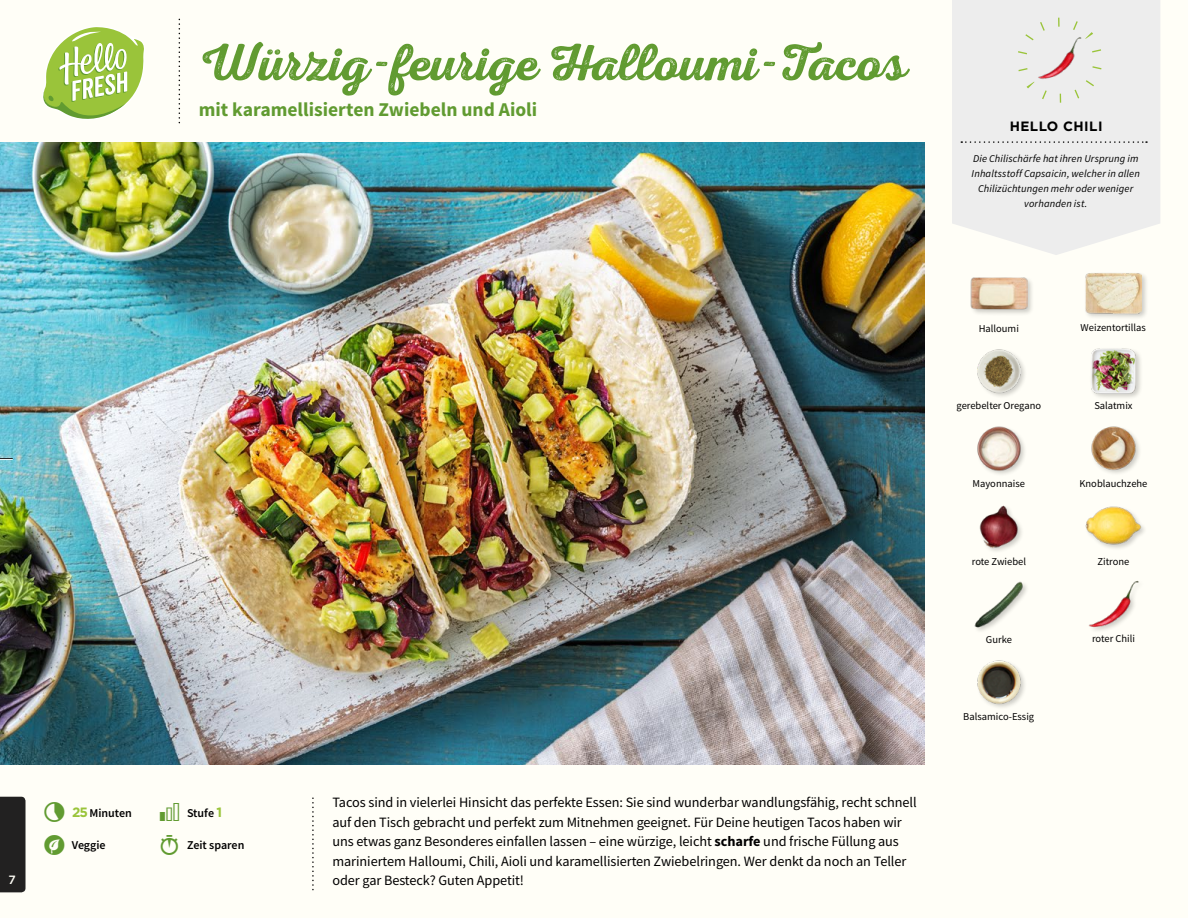
<style>
.page{position:relative;width:1188px;height:918px;background:#fffef7}
.page>*{position:absolute;margin:0;border:0;box-sizing:border-box;transform-origin:0 0}
.t1{font:52.5px "Nexa Rust Script S 2";color:#619b31}
.t2{font:700 19.5px "Source Sans Pro";color:#619b31}
.t3{font:14.25px/19.5px "Source Sans Pro";letter-spacing:-.005em;color:#000}
.t4{font:700 13.5px "Gotham";letter-spacing:.03em;color:#000}
.t5{font:600 12px "Source Sans Pro";color:#000}
.t6{font:500 12px "Gotham";color:#fffef7}
.t7{font:10.5px "Source Sans Pro";color:#000}
.t8{font:italic 10.5px/14.7px "Source Sans Pro";letter-spacing:.015em;color:#000;text-align:center}
.s1{font-family:"Gotham";font-weight:700;font-size:13.5px;color:#9ac43a}
.s2{font-weight:700}
</style>
<div class="page">
<svg style="left:43px;top:27px;width:101px;height:92px"></svg>
<svg style="left:952px;top:0;width:208px;height:255px;background:#eeeeed"></svg>
<svg style="left:961px;top:141px;width:186px;height:2px"></svg>
<img style="left:1035px;top:33px;width:50px;height:50px">
<div style="left:1017px;top:18px;width:85px;height:85px;border:9px dashed #9ac43a;border-radius:50%"></div>
<img style="left:977px;top:660px;width:48px;height:48px">
<img style="left:1089px;top:581px;width:50px;height:50px">
<img style="left:974px;top:581px;width:53px;height:50px">
<img style="left:979px;top:505px;width:43px;height:46px">
<div style="left:1085px;top:505px;width:62px;height:46px;background:#000;opacity:.2"></div>
<img style="left:1085px;top:505px;width:57px;height:46px">
<img style="left:1091px;top:426px;width:49px;height:48px">
<img style="left:977px;top:426px;width:48px;height:48px">
<img style="left:977px;top:349px;width:48px;height:48px">
<img style="left:1091px;top:348px;width:50px;height:50px">
<div style="left:1084px;top:271px;width:65px;height:50px;background:#000;opacity:.2"></div>
<img style="left:1085px;top:271px;width:57px;height:50px">
<div style="left:970px;top:276px;width:64px;height:40px;background:#000;opacity:.2"></div>
<img style="left:970px;top:276px;width:57px;height:40px">
<img style="left:0;top:142px;width:925px;height:623px">
<div style="left:0;top:797px;width:26px;height:95px;background:#222121"></div>
<svg style="left:0;top:458px;width:13px;height:2px"></svg>
<p class="t6" style="left:9px;top:872px;width:6px">1</p>
<p class="t6" style="left:9px;top:872px;width:9px">7</p>
<h1 class="t1" style="left:199px;top:31px;width:711px">Würzig-feurige Halloumi-Tacos</h1>
<h2 class="t2" style="left:199px;top:97px;width:340px">mit karamellisierten Zwiebeln und Aioli</h2>
<p class="t4" style="left:1010px;top:117px;width:94px">HELLO CHILI</p>
<p class="t8" style="left:972px;top:151px;width:170px">Die Chilischärfe hat ihren Ursprung im Inhaltsstoff Capsaicin, welcher in allen Chilizüchtungen mehr oder weniger vorhanden ist.</p>
<p class="t5" style="left:72px;top:805px;width:61px"><span class="s1">25</span> Minuten</p>
<p class="t5" style="left:187px;top:805px;width:37px">Stufe <span class="s1">1</span></p>
<p class="t3" style="left:332px;top:793px;width:586px">Tacos sind in vielerlei Hinsicht das perfekte Essen: Sie sind wunderbar wandlungsfähig, recht schnell auf den Tisch gebracht und perfekt zum Mitnehmen geeignet. Für Deine heutigen Tacos haben wir uns etwas ganz Besonderes einfallen lassen – eine würzige, leicht <span class="s2">scharfe</span> und frische Füllung aus mariniertem Halloumi, Chili, Aioli und karamellisierten Zwiebelringen. Wer denkt da noch an Teller oder gar Besteck? Guten Appetit!</p>
<p class="t5" style="left:72px;top:837px;width:35px">Veggie</p>
<p class="t5" style="left:187px;top:837px;width:59px">Zeit sparen</p>
<p class="t7" style="left:979px;top:322px;width:42px">Halloumi</p>
<p class="t7" style="left:1081px;top:321px;width:67px">Weizentortillas</p>
<p class="t7" style="left:957px;top:399px;width:86px">gerebelter Oregano</p>
<p class="t7" style="left:1094px;top:399px;width:40px">Salatmix</p>
<p class="t7" style="left:973px;top:477px;width:54px">Mayonnaise</p>
<p class="t7" style="left:1079px;top:477px;width:69px">Knoblauchzehe</p>
<p class="t7" style="left:972px;top:555px;width:56px">rote Zwiebel</p>
<p class="t7" style="left:1098px;top:555px;width:33px">Zitrone</p>
<p class="t7" style="left:986px;top:633px;width:28px">Gurke</p>
<p class="t7" style="left:1092px;top:632px;width:44px">roter Chili</p>
<p class="t7" style="left:963px;top:710px;width:72px">Balsamico-Essig</p>
</div>
